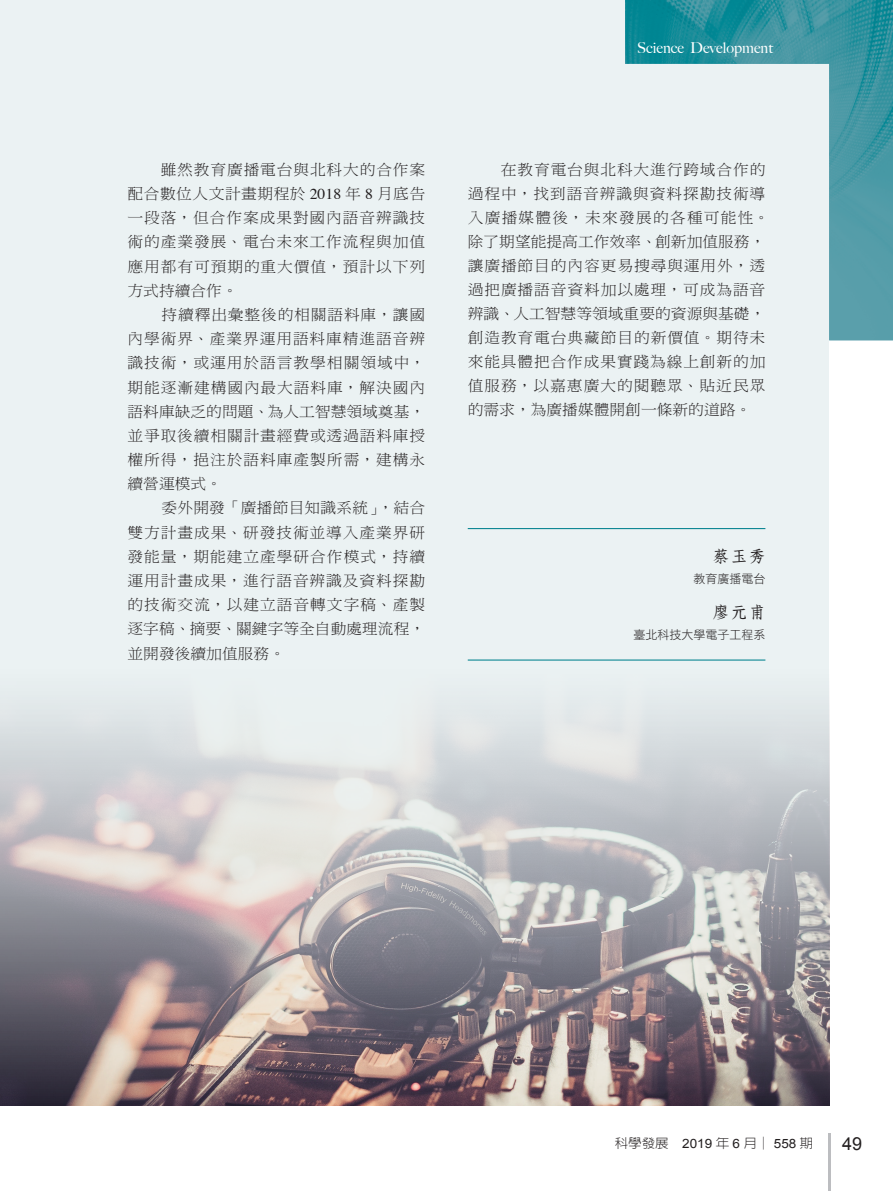
<style>
.page{position:relative;width:893px;height:1191px;background:#fff}
.page>*{position:absolute;margin:0;border:0;box-sizing:border-box;transform-origin:0 0}
.t1{font:18px "Arial";color:#231f20}
.作者_上{font:16.5px "DF Fang Song Std W6";letter-spacing:.1em;color:#231f20}
.內文{font:15px/24.2px "DF Ming Std W3";letter-spacing:.055em;color:#231f20;text-align:justify;scale:1.05 1}
.t2{font:500 15px "Big Caslon";color:#fff}
.t3{font:300 12.9px "AR New Hei B5";color:#231f20;scale:1.05 1}
.學系_下{font:12px "DF Hei Std W3";color:#231f20}
.s1{font-family:"Times"}
.s2{font-family:"Arial";font-weight:400}
</style>
<div class="page">
<div style="left:0;top:0;width:829px;height:1106px;background:#ebf2f3"></div>
<hr style="left:468px;top:528px;width:297px;height:1px;background:#00818d">
<hr style="left:468px;top:659px;width:297px;height:1px;background:#00818d">
<hr style="left:828px;top:1133px;width:2px;height:58px;background:#bcbdc0">
<img style="left:0;top:709px;width:829px;height:397px">
<img style="left:625px;top:0;width:268px;height:340px">
<p class="內文" style="left:128px;top:157px;width:285px;text-indent:33px">雖然教育廣播電台與北科大的合作案配合數位人文計畫期程於 <span class="s1">2018</span> 年 <span class="s1">8</span> 月底告一段落，但合作案成果對國內語音辨識技術的產業發展、電台未來工作流程與加值應用都有可預期的重大價值，預計以下列方式持續合作。</p>
<p class="內文" style="left:128px;top:302px;width:285px;text-indent:34px">持續釋出彙整後的相關語料庫，讓國內學術界、產業界運用語料庫精進語音辨識技術，或運用於語言教學相關領域中，期能逐漸建構國內最大語料庫，解決國內語料庫缺乏的問題、為人工智慧領域奠基，並爭取後續相關計畫經費或透過語料庫授權所得，挹注於語料庫產製所需，建構永續營運模式。</p>
<p class="內文" style="left:128px;top:496px;width:285px;text-indent:34px">委外開發「廣播節目知識系統」，結合雙方計畫成果、研發技術並導入產業界研發能量，期能建立產學研合作模式，持續運用計畫成果，進行語音辨識及資料探勘的技術交流，以建立語音轉文字稿、產製逐字稿、摘要、關鍵字等全自動處理流程，並開發後續加值服務。</p>
<p class="t2" style="left:637px;top:35px;width:137px">Science Development</p>
<p class="內文" style="left:468px;top:157px;width:289px;text-align:left;text-indent:33px">在教育電台與北科大進行跨域合作的過程中，找到語音辨識與資料探勘技術導入廣播媒體後，未來發展的各種可能性。除了期望能提高工作效率、創新加值服務，讓廣播節目的內容更易搜尋與運用外，透過把廣播語音資料加以處理，可成為語音辨識、人工智慧等領域重要的資源與基礎，創造教育電台典藏節目的新價值。期待未來能具體把合作成果實踐為線上創新的加值服務，以嘉惠廣大的閱聽眾、貼近民眾的需求，為廣播媒體開創一條新的道路。</p>
<p class="作者_上" style="left:713px;top:547px;width:54px">蔡玉秀</p>
<p class="學系_下" style="left:693px;top:572px;width:73px">教育廣播電台</p>
<p class="作者_上" style="left:713px;top:603px;width:54px">廖元甫</p>
<p class="學系_下" style="left:633px;top:628px;width:133px">臺北科技大學電子工程系</p>
<p class="t3" style="left:615px;top:1136px;width:190px">科學發展 <span class="s2">2019</span> 年 <span class="s2">6</span> 月│ <span class="s2">558</span> 期</p>
<p class="t1" style="left:842px;top:1131px;width:22px">49</p>
</div>
